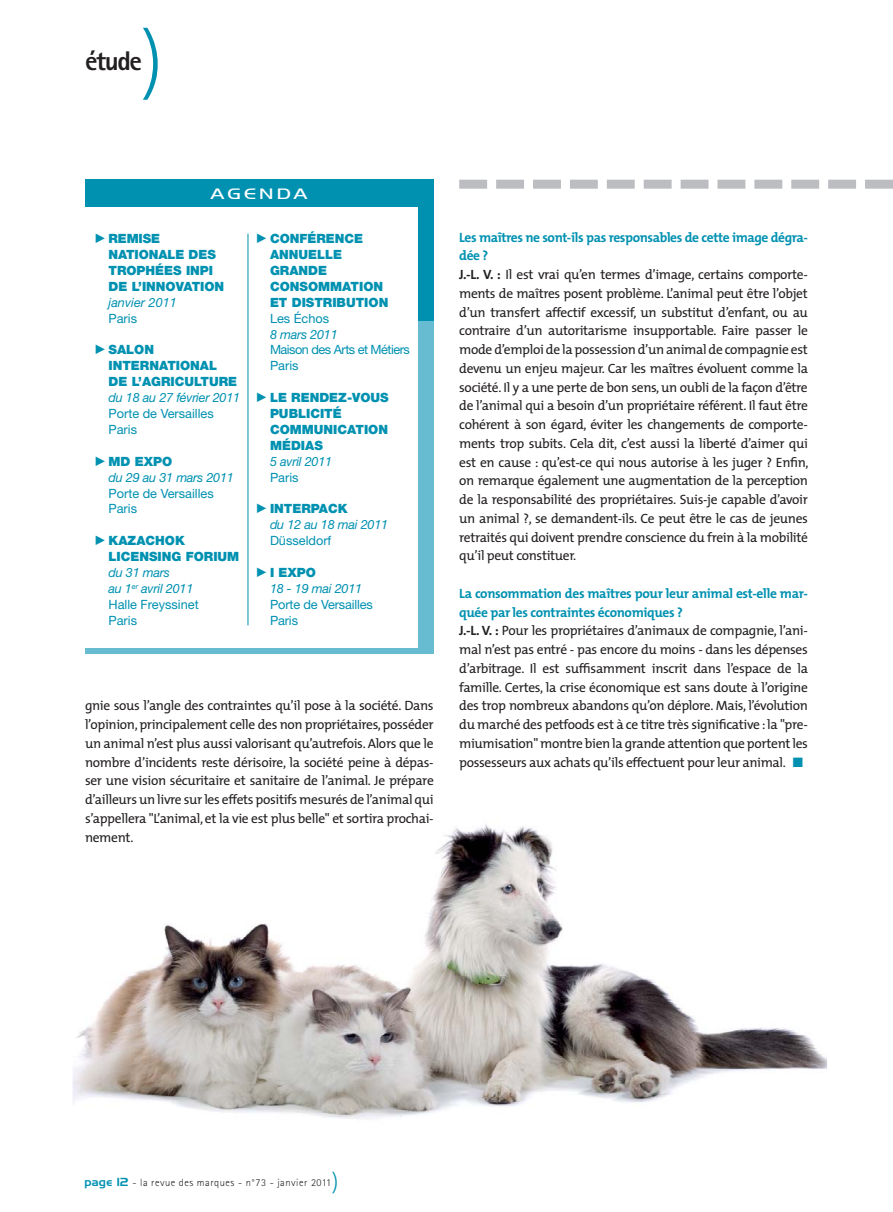
<style>
.page{position:relative;width:893px;height:1212px;background:#fff}
.page>*{position:absolute;margin:0;border:0;box-sizing:border-box;transform-origin:0 0}
.t1{font:300 75px "The Mix";color:#0091b1}
.t2{font:800 27px "Rotis Sans Serif";letter-spacing:-.05em;color:#231f20}
.t3{font:13.5px/18.8px "The Mix";letter-spacing:-.025em;color:#231f20}
.t4{font:13.5px "Hancock Park Light Laser";letter-spacing:.22em;color:#fff;scale:1.3 1}
.t5{font:900 12.75px/15.9px "Helvetica Neue";color:#0091b1}
.t6{font:italic 12.75px/15.9px "Helvetica Neue";letter-spacing:-.02em;color:#0091b1}
.t7{font:12.75px/15.9px "Helvetica Neue";color:#0091b1}
.t8{font:12.75px/15.9px "Helvetica Neue";letter-spacing:-.04em;color:#0091b1}
.t9{font:italic 12.75px "Helvetica Neue";color:#0091b1}
.t10{font:300 10.5px "Rotis Sans Serif";letter-spacing:.05em;color:#231f20}
.s1{font-style:normal}
.s2{font-weight:700;color:#0091b1}
.s3{font-weight:700}
.s4{color:#0091b1}
.s5{font-family:"Hancock Park Laser";font-weight:400;color:#0091b1}
.s6{font-family:"The Mix";font-size:22.5px;color:#0091b1}
</style>
<div class="page">
<svg style="left:459px;top:180px;width:434px;height:9px"></svg>
<div style="left:85px;top:180px;width:349px;height:147px;background:#0091b1"></div>
<div style="left:85px;top:321px;width:349px;height:333px;background:#68bcd1"></div>
<div style="left:85px;top:207px;width:333px;height:441px;background:#fff"></div>
<hr style="left:248px;top:234px;width:1px;height:391px;background:#0091b1">
<img style="left:73px;top:824px;width:754px;height:295px">
<h1 class="t1" style="left:141px;top:31px;width:24px">)</h1>
<h2 class="t2" style="left:85px;top:52px;width:59px">étude</h2>
<p class="t4" style="left:211px;top:189px;width:77px">AGENDA</p>
<p class="t5" style="left:109px;top:232px;width:117px">REMISE<br>NATIONALE DES<br>TROPHÉES INPI<br>DE L’INNOVATION</p>
<p class="t9" style="left:109px;top:298px;width:70px">janvier 2011</p>
<p class="t7" style="left:109px;top:311px;width:30px">Paris</p>
<p class="t5" style="left:109px;top:343px;width:130px">SALON<br>INTERNATIONAL<br>DE L’AGRICULTURE</p>
<p class="t6" style="left:109px;top:391px;width:133px">du 18 au 27 février 2011</p>
<p class="t7" style="left:109px;top:407px;width:107px">Porte de Versailles<br>Paris</p>
<p class="t5" style="left:109px;top:454px;width:65px">MD EXPO</p>
<p class="t6" style="left:109px;top:470px;width:127px">du 29 au 31 mars 2011</p>
<p class="t7" style="left:109px;top:486px;width:107px">Porte de Versailles<br>Paris</p>
<p class="t5" style="left:109px;top:534px;width:132px">KAZACHOK<br>LICENSING FORIUM</p>
<p class="t6" style="left:108px;top:566px;width:92px">du 31 mars<br>au 1<sup>er</sup> avril 2011<br><span class="s1">Halle Freyssinet<br>Paris</span></p>
<p class="t5" style="left:270px;top:232px;width:120px">CONFÉRENCE<br>ANNUELLE<br>GRANDE<br>CONSOMMATION<br>ET DISTRIBUTION</p>
<p class="t7" style="left:270px;top:311px;width:61px">Les Échos</p>
<p class="t6" style="left:270px;top:327px;width:69px">8 mars 2011</p>
<p class="t8" style="left:270px;top:343px;width:141px">Maison des Arts et Métiers<br>Paris</p>
<p class="t5" style="left:270px;top:391px;width:120px">LE RENDEZ-VOUS<br>PUBLICITÉ<br>COMMUNICATION<br>MÉDIAS</p>
<p class="t6" style="left:270px;top:454px;width:64px">5 avril 2011</p>
<p class="t7" style="left:270px;top:470px;width:30px">Paris</p>
<p class="t5" style="left:270px;top:502px;width:79px">INTERPACK</p>
<p class="t6" style="left:270px;top:518px;width:120px">du 12 au 18 mai 2011</p>
<p class="t7" style="left:270px;top:534px;width:63px">Düsseldorf</p>
<p class="t5" style="left:270px;top:566px;width:48px">I EXPO</p>
<p class="t6" style="left:270px;top:582px;width:94px">18 - 19 mai 2011</p>
<p class="t7" style="left:270px;top:598px;width:105px">Porte de Versailles<br>Paris</p>
<p class="t3" style="left:85px;top:697px;width:350px;text-align:justify">gnie sous l’angle des contraintes qu’il pose à la société. Dans l’opinion, principalement celle des non propriétaires, posséder un animal n’est plus aussi valorisant qu’autrefois. Alors que le nombre d’incidents reste dérisoire, la société peine à dépas&shy;ser une vision sécuritaire et sanitaire de l’animal. Je prépare d’ailleurs un livre sur les effets positifs mesurés de l’animal qui s’appellera "L’animal, et la vie est plus belle" et sortira prochai&shy;nement.</p>
<p class="t3" style="left:459px;top:229px;width:351px"><span class="s2">Les maîtres ne sont-ils pas responsables de cette image dégra&shy;dée ?<br></span><span class="s3">J.-L. V. :</span> Il est vrai qu’en termes d’image, certains comporte&shy;ments de maîtres posent problème. L’animal peut être l’objet d’un transfert affectif excessif, un substitut d’enfant, ou au contraire d’un autoritarisme insupportable. Faire passer le mode d’emploi de la possession d’un animal de compagnie est devenu un enjeu majeur. Car les maîtres évoluent comme la société. Il y a une perte de bon sens, un oubli de la façon d’être de l’animal qui a besoin d’un propriétaire référent. Il faut être cohérent à son égard, éviter les changements de comporte&shy;ments trop subits. Cela dit, c’est aussi la liberté d’aimer qui est en cause : qu’est-ce qui nous autorise à les juger ? Enfin, on remarque également une augmentation de la perception de la responsabilité des propriétaires. Suis-je capable d’avoir un animal ?, se demandent-ils. Ce peut être le cas de jeunes retraités qui doivent prendre conscience du frein à la mobilité qu’il peut constituer.</p>
<p class="t3" style="left:459px;top:585px;width:350px"><span class="s2">La consommation des maîtres pour leur animal est-elle mar&shy;quée par les contraintes économiques ?<br></span><span class="s3">J.-L. V. :</span> Pour les propriétaires d’animaux de compagnie, l’ani&shy;mal n’est pas entré - pas encore du moins - dans les dépenses d’arbitrage. Il est suffisamment inscrit dans l’espace de la famille. Certes, la crise économique est sans doute à l’origine des trop nombreux abandons qu’on déplore. Mais, l’évolution du marché des petfoods est à ce titre très significative : la "pre&shy;miumisation" montre bien la grande attention que portent les possesseurs aux achats qu’ils effectuent pour leur animal. <span class="s4">■</span></p>
<p class="t10" style="left:85px;top:1179px;width:255px"><span class="s5">page 12</span> - la revue des marques - n°73 - janvier 2011<span class="s6">)</span></p>
</div>
